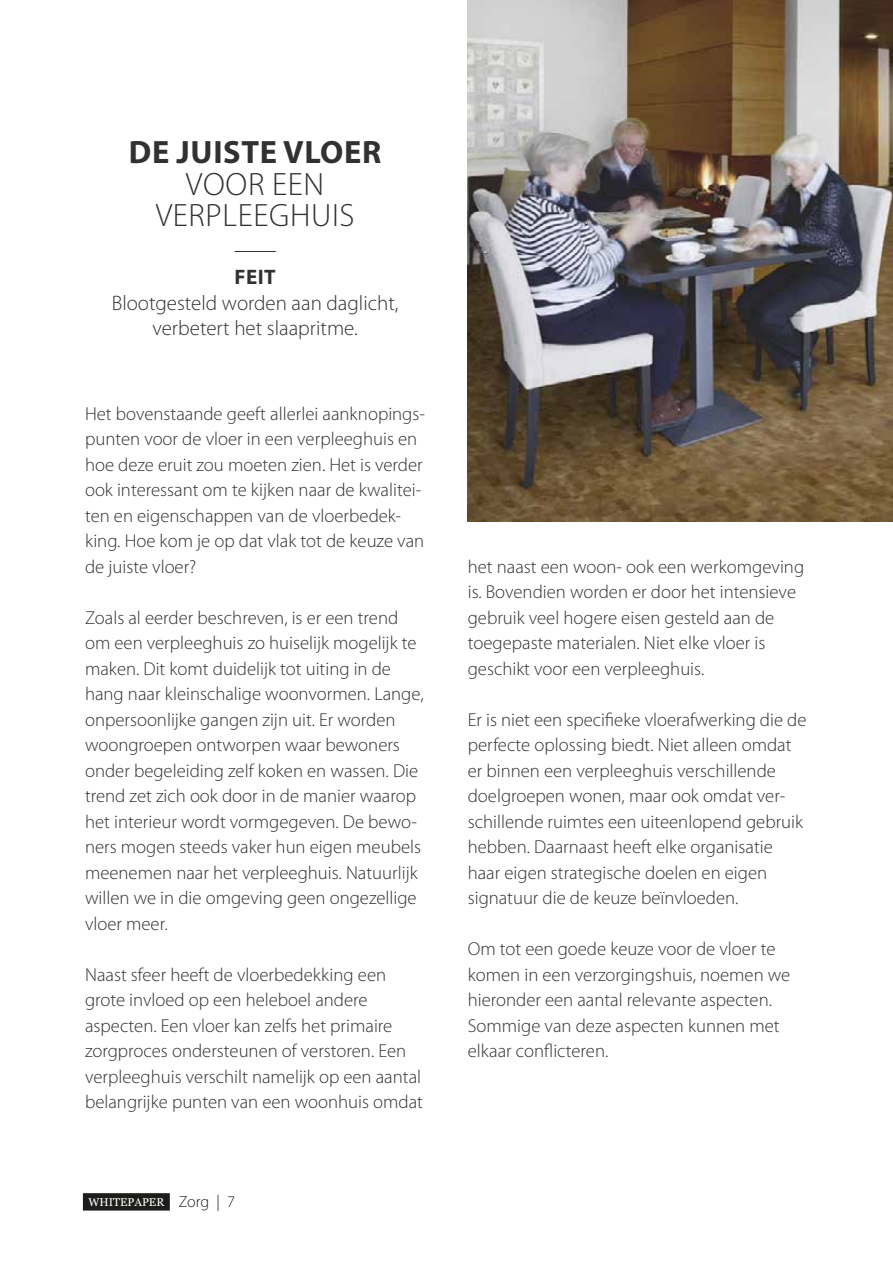
<style>
.page{position:relative;width:893px;height:1263px;background:#fff}
.page>*{position:absolute;margin:0;border:0;box-sizing:border-box;transform-origin:0 0}
.titel{font:300 32.4px "Myriad Pro";letter-spacing:.02em;color:#313130}
.titel-2{font:700 32.4px "Myriad Pro";letter-spacing:.02em;color:#313130}
.feitje{font:300 21px/25.5px "Myriad Pro";color:#313130;text-align:center}
.feitje-2{font:700 21px "Myriad Pro";color:#313130}
.brood{font:300 18.75px/25.5px "Myriad Pro";color:#313130}
.t1{font:11.4px "Georgia";color:#fff}
.s1{font-family:"Myriad Pro";font-weight:300;font-size:16.2px;color:#1d1d1b}
</style>
<div class="page">
<hr style="left:234px;top:251px;width:42px;height:1px;background:#313130">
<img style="left:468px;top:0;width:425px;height:522px">
<div style="left:83px;top:1193px;width:87px;height:17px;background:#1d1d1b"></div>
<p class="titel-2" style="left:129px;top:134px;width:254px">DE JUISTE VLOER</p>
<p class="titel" style="left:186px;top:166px;width:140px">VOOR EEN</p>
<p class="titel" style="left:156px;top:198px;width:200px">VERPLEEGHUIS</p>
<p class="feitje-2" style="left:235px;top:265px;width:43px">FEIT</p>
<p class="feitje" style="left:112px;top:290px;width:288px">Blootgesteld worden aan daglicht, verbetert het slaapritme.</p>
<p class="brood" style="left:85px;top:401px;width:342px">Het bovenstaande geeft allerlei aanknopings&shy;punten voor de vloer in een verpleeghuis en hoe deze eruit zou moeten zien. Het is verder ook interessant om te kijken naar de kwalitei&shy;ten en eigenschappen van de vloerbedek&shy;king. Hoe kom je op dat vlak tot de keuze van de juiste vloer?</p>
<p class="brood" style="left:85px;top:605px;width:340px">Zoals al eerder beschreven, is er een trend om een verpleeghuis zo huiselijk mogelijk te maken. Dit komt duidelijk tot uiting in de hang naar kleinschalige woonvormen. Lange, onpersoonlijke gangen zijn uit. Er worden woongroepen ontworpen waar bewoners onder begeleiding zelf koken en wassen. Die trend zet zich ook door in de manier waarop het interieur wordt vormgegeven. De bewo&shy;ners mogen steeds vaker hun eigen meubels meenemen naar het verpleeghuis. Natuurlijk willen we in die omgeving geen ongezellige vloer meer.</p>
<p class="brood" style="left:85px;top:962px;width:340px">Naast sfeer heeft de vloerbedekking een grote invloed op een heleboel andere aspecten. Een vloer kan zelfs het primaire zorgproces ondersteunen of verstoren. Een verpleeghuis verschilt namelijk op een aantal belangrijke punten van een woonhuis omdat</p>
<p class="t1" style="left:88px;top:1193px;width:148px">WHITEPAPER <span class="s1">Zorg | 7</span></p>
<p class="brood" style="left:468px;top:554px;width:338px">het naast een woon- ook een werkomgeving is. Bovendien worden er door het intensieve gebruik veel hogere eisen gesteld aan de toegepaste materialen. Niet elke vloer is geschikt voor een verpleeghuis.</p>
<p class="brood" style="left:468px;top:707px;width:340px">Er is niet een specifieke vloerafwerking die de perfecte oplossing biedt. Niet alleen omdat er binnen een verpleeghuis verschillende doelgroepen wonen, maar ook omdat ver&shy;schillende ruimtes een uiteenlopend gebruik hebben. Daarnaast heeft elke organisatie haar eigen strategische doelen en eigen signatuur die de keuze beïnvloeden.</p>
<p class="brood" style="left:468px;top:936px;width:324px">Om tot een goede keuze voor de vloer te komen in een verzorgingshuis, noemen we hieronder een aantal relevante aspecten.<br>Sommige van deze aspecten kunnen met elkaar conflicteren.</p>
</div>
